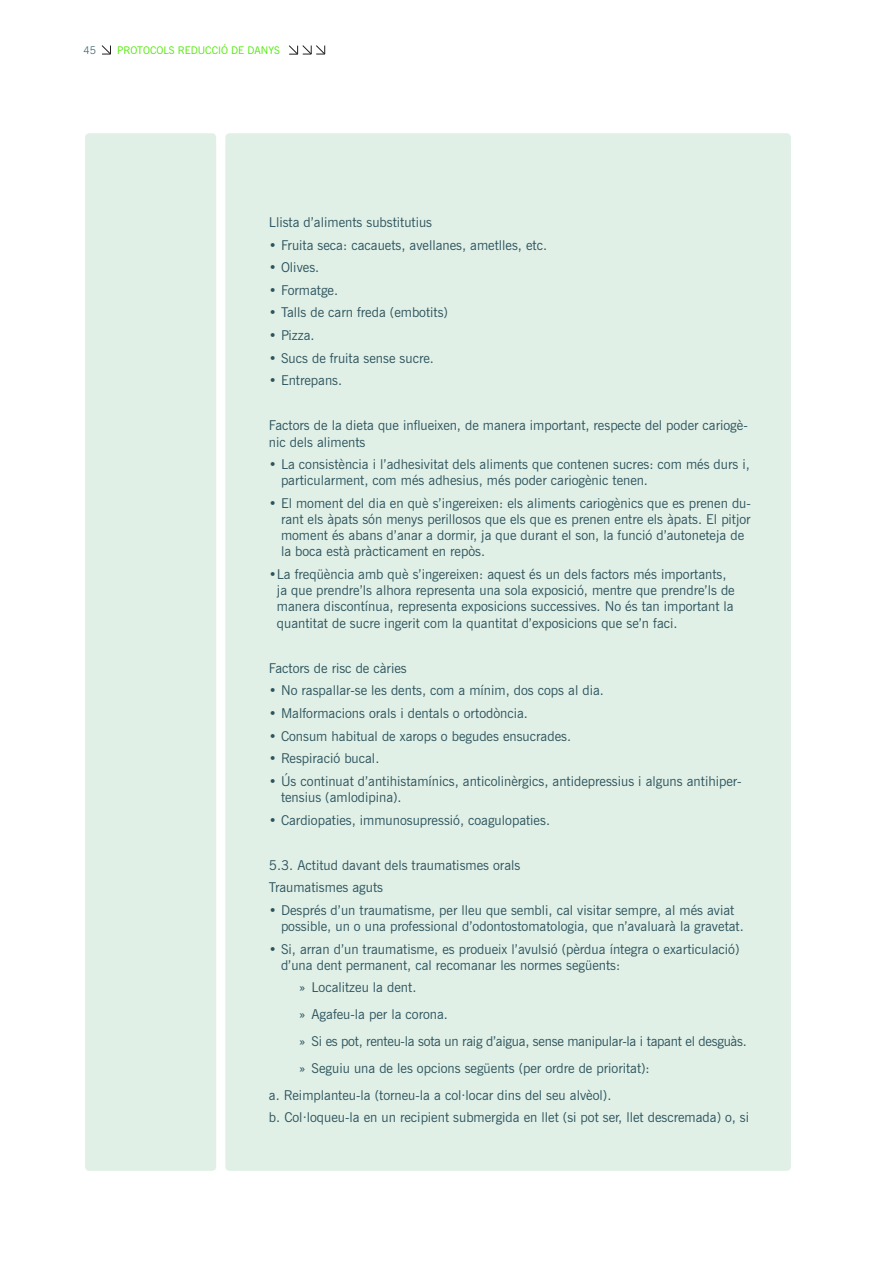
<style>
.page{position:relative;width:893px;height:1263px;background:#fff}
.page>*{position:absolute;margin:0;border:0;box-sizing:border-box;transform-origin:0 0}
.text{font:13.5px/16.2px "News Gothic BT";color:#2d535d}
.sub_fletxetes{font:13.5px "News Gothic BT";color:#2d535d}
.sub_fletxetes-2{font:13.5px "News Gothic BT";letter-spacing:-.02em;color:#2d535d}
.t1{font:10.5px "News Gothic BT";color:#4ce900}
.t2{font:300 10.5px "News Gothic BT";color:#2d535d}
</style>
<div class="page">
<div style="left:225px;top:133px;width:566px;height:1038px;background:#e0f0e7;border-radius:4px"></div>
<svg style="left:102px;top:45px;width:9px;height:10px"></svg>
<svg style="left:289px;top:45px;width:36px;height:10px"></svg>
<div style="left:85px;top:133px;width:131px;height:1038px;background:#e0f0e7;border-radius:4px"></div>
<p class="t2" style="left:84px;top:44px;width:14px">45</p>
<p class="t1" style="left:117px;top:44px;width:164px">PROTOCOLS REDUCCIÓ DE DANYS</p>
<p class="text" style="left:269px;top:214px;width:165px">Llista d’aliments substitutius</p>
<p class="text" style="left:269px;top:237px;width:280px">• Fruita seca: cacauets, avellanes, ametlles, etc.</p>
<p class="text" style="left:269px;top:259px;width:52px">• Olives.</p>
<p class="text" style="left:269px;top:282px;width:71px">• Formatge.</p>
<p class="text" style="left:269px;top:304px;width:180px">• Talls de carn freda (embotits)</p>
<p class="text" style="left:269px;top:327px;width:47px">• Pizza.</p>
<p class="text" style="left:269px;top:350px;width:167px">• Sucs de fruita sense sucre.</p>
<p class="text" style="left:269px;top:372px;width:75px">• Entrepans.</p>
<p class="text" style="left:269px;top:417px;width:480px">Factors de la dieta que influeixen, de manera important, respecte del poder cariogè&shy;nic dels aliments</p>
<p class="text" style="left:281px;top:456px;width:470px;text-indent:-12px">• La consistència i l’adhesivitat dels aliments que contenen sucres: com més durs i, particularment, com més adhesius, més poder cariogènic tenen.</p>
<p class="text" style="left:281px;top:495px;width:471px;text-indent:-12px">• El moment del dia en què s’ingereixen: els aliments cariogènics que es prenen du&shy;rant els àpats són menys perillosos que els que es prenen entre els àpats. El pitjor moment és abans d’anar a dormir, ja que durant el son, la funció d’autoneteja de la boca està pràcticament en repòs.</p>
<p class="text" style="left:277px;top:566px;width:459px;text-indent:-8px">•La freqüència amb què s’ingereixen: aquest és un dels factors més importants, ja que prendre’ls alhora representa una sola exposició, mentre que prendre’ls de manera discontínua, representa exposicions successives. No és tan important la quantitat de sucre ingerit com la quantitat d’exposicions que se’n faci.</p>
<p class="text" style="left:269px;top:660px;width:139px">Factors de risc de càries</p>
<p class="text" style="left:269px;top:682px;width:336px">• No raspallar-se les dents, com a mínim, dos cops al dia.</p>
<p class="text" style="left:269px;top:705px;width:261px">• Malformacions orals i dentals o ortodòncia.</p>
<p class="text" style="left:269px;top:727px;width:304px">• Consum habitual de xarops o begudes ensucrades.</p>
<p class="text" style="left:269px;top:750px;width:112px">• Respiració bucal.</p>
<p class="text" style="left:281px;top:773px;width:462px;text-indent:-12px">• Ús continuat d’antihistamínics, anticolinèrgics, antidepressius i alguns antihiper&shy;tensius (amlodipina).</p>
<p class="text" style="left:269px;top:811px;width:283px">• Cardiopaties, immunosupressió, coagulopaties.</p>
<p class="text" style="left:269px;top:857px;width:253px">5.3. Actitud davant dels traumatismes orals</p>
<p class="text" style="left:269px;top:879px;width:116px">Traumatismes aguts</p>
<p class="text" style="left:281px;top:902px;width:464px;text-indent:-12px">• Després d’un traumatisme, per lleu que sembli, cal visitar sempre, al més aviat possible, un o una professional d’odontostomatologia, que n’avaluarà la gravetat.</p>
<p class="text" style="left:281px;top:941px;width:460px;text-indent:-12px">• Si, arran d’un traumatisme, es produeix l’avulsió (pèrdua íntegra o exarticulació) d’una dent permanent, cal recomanar les normes següents:</p>
<p class="sub_fletxetes" style="left:299px;top:979px;width:119px">» Localitzeu la dent.</p>
<p class="sub_fletxetes" style="left:299px;top:1006px;width:151px">» Agafeu-la per la corona.</p>
<p class="sub_fletxetes-2" style="left:299px;top:1033px;width:450px">» Si es pot, renteu-la sota un raig d’aigua, sense manipular-la i tapant el desguàs.</p>
<p class="sub_fletxetes" style="left:299px;top:1060px;width:352px">» Seguiu una de les opcions següents (per ordre de prioritat):</p>
<p class="text" style="left:269px;top:1087px;width:344px">a. Reimplanteu-la (torneu-la a col·locar dins del seu alvèol).</p>
<p class="text" style="left:269px;top:1109px;width:482px">b. Col·loqueu-la en un recipient submergida en llet (si pot ser, llet descremada) o, si</p>
</div>
